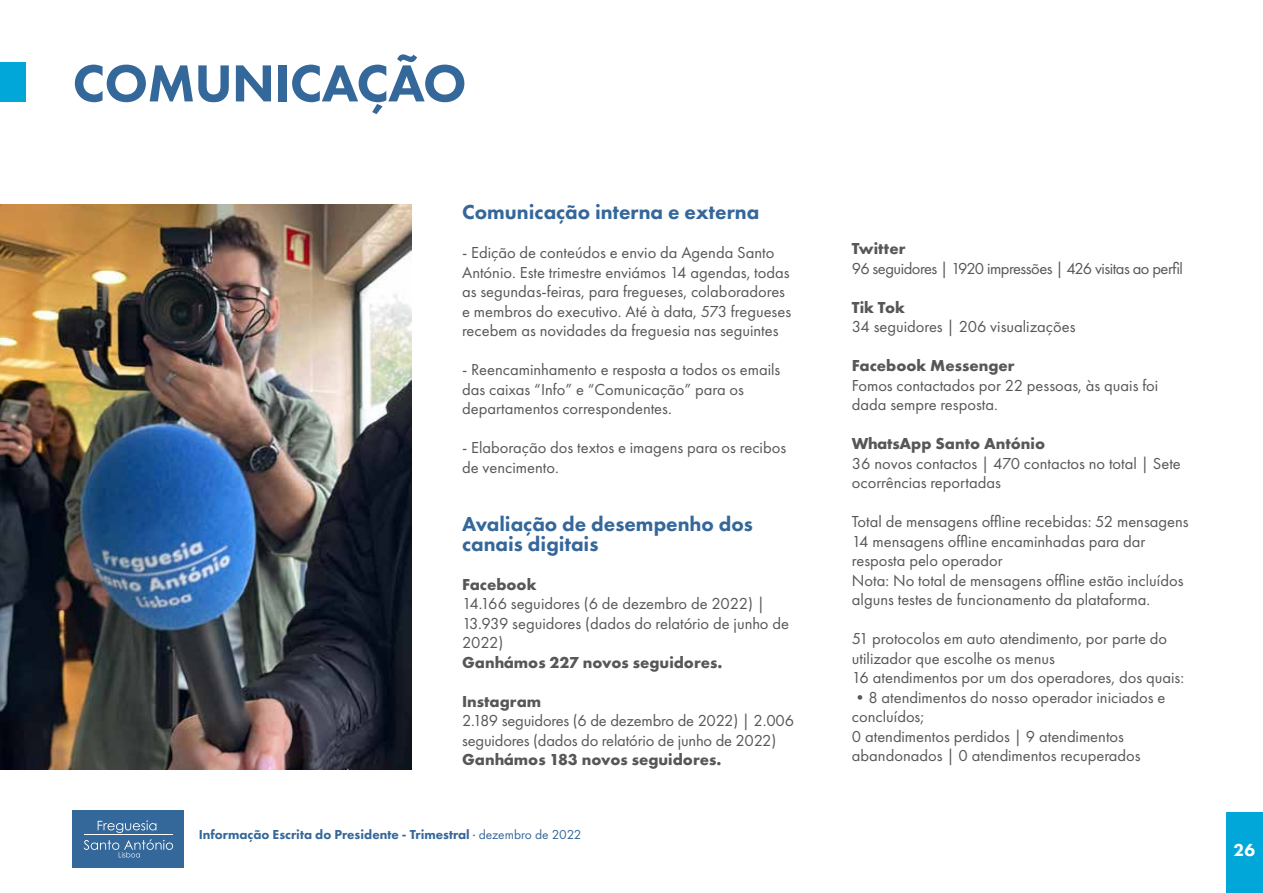
<style>
.page{position:relative;width:1263px;height:893px;background:#fff}
.page>*{position:absolute;margin:0;border:0;box-sizing:border-box;transform-origin:0 0}
.t1{font:800 54px "Futura PT";letter-spacing:-.015em;color:#34679a}
.t2{font:800 21px/19.5px "Futura PT";color:#34679a}
.t3{font:800 18px "Futura PT";color:#fff}
.t4{font:16.5px/19.5px "Futura PT";color:#575756}
.t5{font:700 16.5px "Futura PT";color:#575756}
.t6{font:16.5px "Futura PT";letter-spacing:-.03em;color:#575756}
.t7{font:800 13.5px "Futura PT";color:#34679a}
.s1{font-weight:400}
</style>
<div class="page">
<div style="left:72px;top:810px;width:112px;height:57px;background:#34679a"></div>
<svg style="left:98px;top:820px;width:58px;height:13px"></svg>
<svg style="left:84px;top:839px;width:89px;height:18px"></svg>
<hr style="left:84px;top:834px;width:89px;height:1px;background:#fff">
<div style="left:0;top:62px;width:26px;height:39px;background:#00a7d8"></div>
<div style="left:1227px;top:812px;width:36px;height:81px;background:#00a7d8"></div>
<img style="left:0;top:205px;width:411px;height:565px">
<h1 class="t1" style="left:73px;top:50px;width:396px">COMUNICAÇÃO</h1>
<p class="t2" style="left:462px;top:202px;width:299px">Comunicação interna e externa</p>
<p class="t4" style="left:462px;top:243px;width:331px">- Edição de conteúdos e envio da Agenda Santo António. Este trimestre enviámos 14 agendas, todas as segundas-feiras, para fregueses, colaboradores e membros do executivo. Até à data, 573 fregueses recebem as novidades da freguesia nas seguintes</p>
<p class="t4" style="left:462px;top:360px;width:320px">- Reencaminhamento e resposta a todos os emails das caixas “Info” e “Comunicação” para os departamentos correspondentes.</p>
<p class="t4" style="left:462px;top:438px;width:326px">- Elaboração dos textos e imagens para os recibos de vencimento.</p>
<p class="t2" style="left:462px;top:514px;width:292px">Avaliação de desempenho dos canais digitais</p>
<p class="t5" style="left:462px;top:573px;width:76px">Facebook</p>
<p class="t4" style="left:462px;top:594px;width:328px">14.166 seguidores (6 de dezembro de 2022) |<br>13.939 seguidores (dados do relatório de junho de<br>2022)</p>
<p class="t5" style="left:462px;top:651px;width:262px">Ganhámos 227 novos seguidores.</p>
<p class="t5" style="left:462px;top:690px;width:81px">Instagram</p>
<p class="t4" style="left:462px;top:711px;width:334px">2.189 seguidores (6 de dezembro de 2022) | 2.006 seguidores (dados do relatório de junho de 2022)</p>
<p class="t5" style="left:462px;top:749px;width:261px">Ganhámos 183 novos seguidores.</p>
<p class="t7" style="left:199px;top:826px;width:384px">Informação Escrita do Presidente - Trimestral <span class="s1">· dezembro de 2022</span></p>
<p class="t5" style="left:852px;top:238px;width:55px">Twitter</p>
<p class="t6" style="left:852px;top:258px;width:332px">96 seguidores | 1920 impressões | 426 visitas ao perfil</p>
<p class="t5" style="left:852px;top:297px;width:55px">Tik Tok</p>
<p class="t4" style="left:852px;top:317px;width:225px">34 seguidores | 206 visualizações</p>
<p class="t5" style="left:852px;top:355px;width:164px">Facebook Messenger</p>
<p class="t4" style="left:852px;top:375px;width:308px">Fomos contactados por 22 pessoas, às quais foi dada sempre resposta.</p>
<p class="t5" style="left:852px;top:433px;width:195px">WhatsApp Santo António</p>
<p class="t4" style="left:852px;top:453px;width:330px">36 novos contactos | 470 contactos no total | Sete ocorrências reportadas</p>
<p class="t4" style="left:852px;top:512px;width:338px">Total de mensagens offline recebidas: 52 mensagens 14 mensagens offline encaminhadas para dar resposta pelo operador<br>Nota: No total de mensagens offline estão incluídos alguns testes de funcionamento da plataforma.</p>
<p class="t4" style="left:852px;top:629px;width:334px">51 protocolos em auto atendimento, por parte do utilizador que escolhe os menus<br>16 atendimentos por um dos operadores, dos quais:</p>
<p class="t4" style="left:852px;top:687px;width:315px">•8 atendimentos do nosso operador iniciados e concluídos;<br>0 atendimentos perdidos | 9 atendimentos abandonados | 0 atendimentos recuperados</p>
<p class="t3" style="left:1233px;top:839px;width:23px">26</p>
</div>
